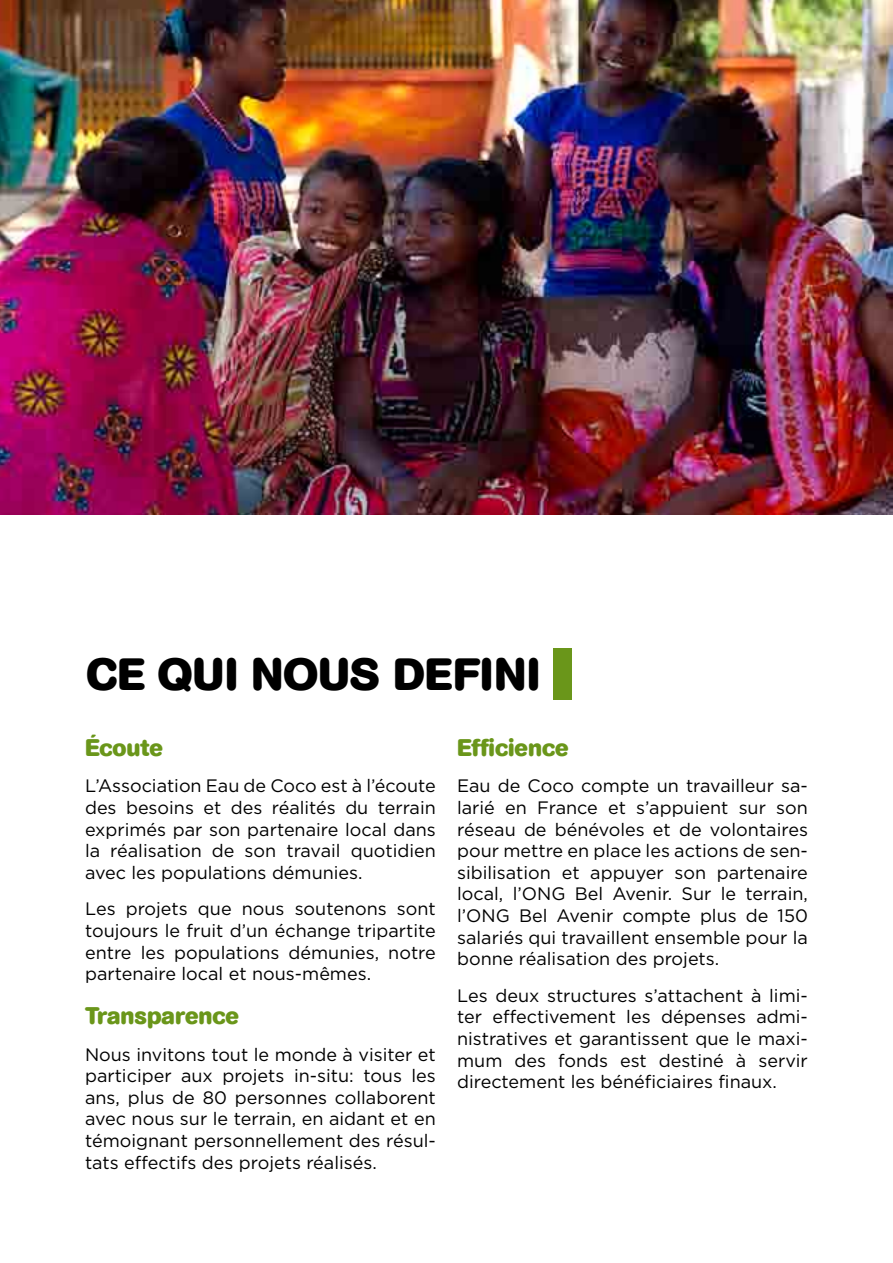
<style>
.page{position:relative;width:893px;height:1263px;background:#fff}
.page>*{position:absolute;margin:0;border:0;box-sizing:border-box;transform-origin:0 0}
.t1{font:700 45px "AG Book Rounded";color:#000}
.t2{font:700 24px "AG Book Rounded";color:#6a961a}
.t3{font:18px/21.6px "Gotham";color:#000;text-align:justify}
</style>
<div class="page">
<div style="left:553px;top:648px;width:18px;height:51px;background:#6a961a"></div>
<img style="left:0;top:0;width:893px;height:514px">
<h1 class="t1" style="left:86px;top:648px;width:455px">CE QUI NOUS DEFINI</h1>
<h2 class="t2" style="left:85px;top:733px;width:79px">Écoute</h2>
<p class="t3" style="left:85px;top:775px;width:352px">L’Association Eau de Coco est à l’écoute des besoins et des réalités du terrain exprimés par son partenaire local dans la réalisation de son travail quotidien avec les populations démunies.</p>
<p class="t3" style="left:85px;top:898px;width:352px">Les projets que nous soutenons sont toujours le fruit d’un échange tripartite entre les populations démunies, notre partenaire local et nous-mêmes.</p>
<h2 class="t2" style="left:85px;top:1002px;width:155px">Transparence</h2>
<p class="t3" style="left:85px;top:1043px;width:352px">Nous invitons tout le monde à visiter et participer aux projets in-situ: tous les ans, plus de 80 personnes collaborent avec nous sur le terrain, en aidant et en témoignant personnellement des résul&shy;tats effectifs des projets réalisés.</p>
<h2 class="t2" style="left:457px;top:733px;width:113px">Efficience</h2>
<p class="t3" style="left:457px;top:775px;width:352px">Eau de Coco compte un travailleur sa&shy;larié en France et s’appuient sur son réseau de bénévoles et de volontaires pour mettre en place les actions de sen&shy;sibilisation et appuyer son partenaire local, l’ONG Bel Avenir. Sur le terrain, l’ONG Bel Avenir compte plus de 150 salariés qui travaillent ensemble pour la bonne réalisation des projets.</p>
<p class="t3" style="left:457px;top:984px;width:352px">Les deux structures s’attachent à limi&shy;ter effectivement les dépenses admi&shy;nistratives et garantissent que le maxi&shy;mum des fonds est destiné à servir directement les bénéficiaires finaux.</p>
</div>
